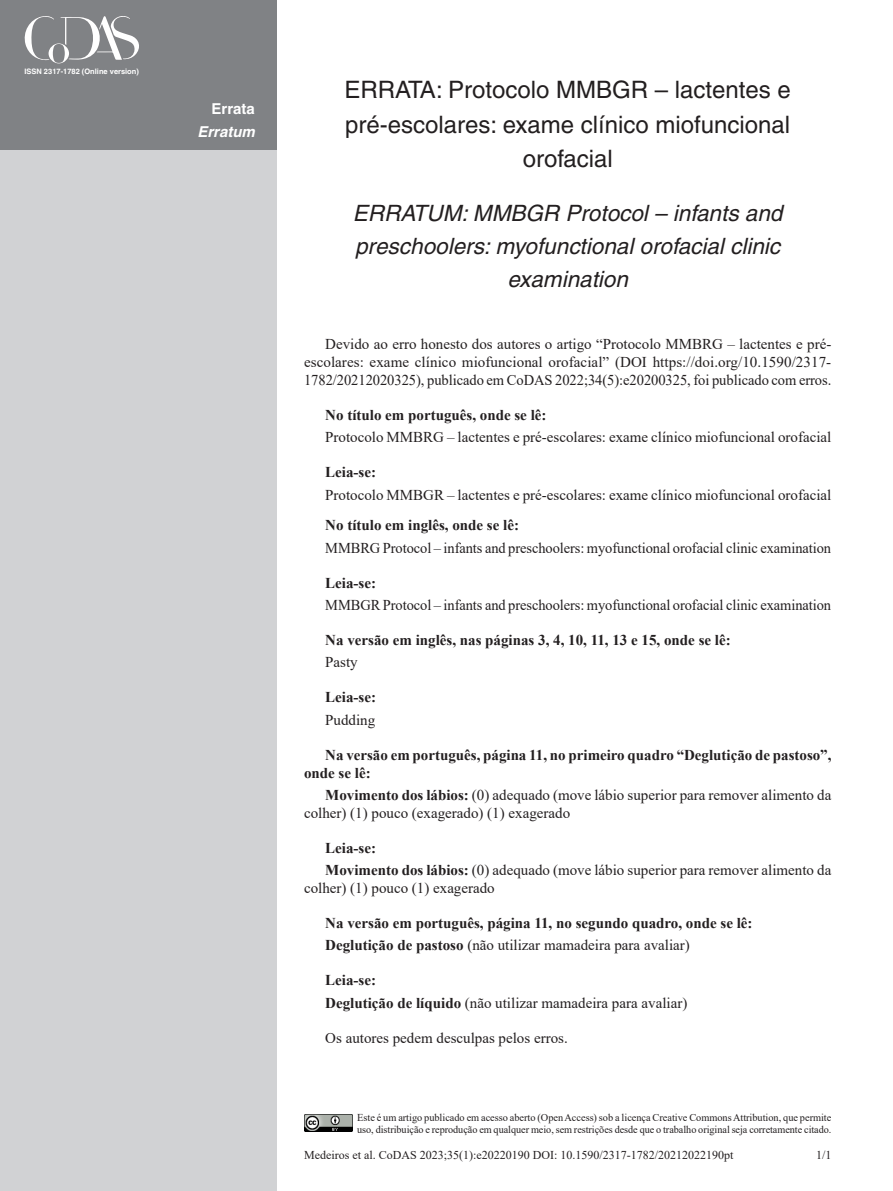
<style>
.page{position:relative;width:893px;height:1191px;background:#fff}
.page>*{position:absolute;margin:0;border:0;box-sizing:border-box;transform-origin:0 0}
.ArticleTitle{font:24px/34.5px "Helvetica";color:#231f20;text-align:center}
.ArticleTitle-Trans1{font:italic 22.5px/33px "Helvetica";color:#231f20;text-align:center}
.Paragraph{font:15px/18px "Times New Roman";color:#231f20}
.Paragraph-2{font:700 15px/18px "Times New Roman";color:#231f20}
.Paragraph-3{font:15px "Times New Roman";color:#231f20;scale:.96 1}
.t1{font:italic 700 15px "Helvetica";color:#fff}
.t2{font:700 15px "Helvetica";color:#fff}
.t3{font:12px "Times New Roman";color:#231f20}
.pubNameFooter{font:10.5px/12.6px "Times New Roman";letter-spacing:-.005em;color:#231f20}
.t4{font:700 7.5px "Helvetica";color:#fff}
.s1{font-weight:700}
</style>
<div class="page">
<div style="left:0;top:149px;width:276px;height:1042px;background:#d1d2d4"></div>
<div style="left:0;top:0;width:276px;height:149px;background:#808285"></div>
<img style="left:304px;top:1114px;width:48px;height:17px">
<svg style="left:24px;top:16px;width:115px;height:48px"></svg>
<p class="t4" style="left:24px;top:66px;width:116px">ISSN 2317-1782 (Online version)</p>
<p class="t2" style="left:212px;top:100px;width:45px">Errata</p>
<p class="t1" style="left:197px;top:122px;width:59px">Erratum</p>
<p class="ArticleTitle" style="left:344px;top:72px;width:448px">ERRATA: Protocolo MMBGR – lactentes e pré-escolares: exame clínico miofuncional orofacial</p>
<p class="ArticleTitle-Trans1" style="left:353px;top:197px;width:431px">ERRATUM: MMBGR Protocol – infants and preschoolers: myofunctional orofacial clinic examination</p>
<p class="Paragraph" style="left:304px;top:335px;width:529px;text-align:justify;text-indent:21px">Devido ao erro honesto dos autores o artigo “Protocolo MMBRG – lactentes e pré&shy;escolares: exame clínico miofuncional orofacial” (DOI https://doi.org/10.1590/2317- 1782/20212020325), publicado em CoDAS 2022;34(5):e20200325, foi publicado com erros.</p>
<p class="Paragraph-2" style="left:325px;top:406px;width:223px">No título em português, onde se lê:</p>
<p class="Paragraph" style="left:325px;top:428px;width:508px">Protocolo MMBRG – lactentes e pré-escolares: exame clínico miofuncional orofacial</p>
<p class="Paragraph-2" style="left:325px;top:463px;width:52px">Leia-se:</p>
<p class="Paragraph" style="left:325px;top:485px;width:508px">Protocolo MMBGR – lactentes e pré-escolares: exame clínico miofuncional orofacial</p>
<p class="Paragraph-2" style="left:325px;top:516px;width:195px">No título em inglês, onde se lê:</p>
<p class="Paragraph-3" style="left:325px;top:537px;width:528px">MMBRG Protocol – infants and preschoolers: myofunctional orofacial clinic examination</p>
<p class="Paragraph-2" style="left:325px;top:573px;width:52px">Leia-se:</p>
<p class="Paragraph-3" style="left:325px;top:594px;width:528px">MMBGR Protocol – infants and preschoolers: myofunctional orofacial clinic examination</p>
<p class="Paragraph-2" style="left:325px;top:630px;width:407px">Na versão em inglês, nas páginas 3, 4, 10, 11, 13 e 15, onde se lê:</p>
<p class="Paragraph" style="left:325px;top:653px;width:34px">Pasty</p>
<p class="Paragraph-2" style="left:325px;top:688px;width:52px">Leia-se:</p>
<p class="Paragraph" style="left:325px;top:710px;width:52px">Pudding</p>
<p class="Paragraph-2" style="left:304px;top:745px;width:529px;text-indent:21px">Na versão em português, página 11, no primeiro quadro “Deglutição de pastoso”, onde se lê:</p>
<p class="Paragraph" style="left:304px;top:785px;width:529px;text-indent:21px"><span class="s1">Movimento dos lábios:</span> (0) adequado (move lábio superior para remover alimento da colher) (1) pouco (exagerado) (1) exagerado</p>
<p class="Paragraph-2" style="left:325px;top:838px;width:52px">Leia-se:</p>
<p class="Paragraph" style="left:304px;top:860px;width:529px;text-indent:21px"><span class="s1">Movimento dos lábios:</span> (0) adequado (move lábio superior para remover alimento da colher) (1) pouco (1) exagerado</p>
<p class="Paragraph-2" style="left:325px;top:913px;width:429px">Na versão em português, página 11, no segundo quadro, onde se lê:</p>
<p class="Paragraph" style="left:325px;top:936px;width:366px"><span class="s1">Deglutição de pastoso</span> (não utilizar mamadeira para avaliar)</p>
<p class="Paragraph-2" style="left:325px;top:971px;width:52px">Leia-se:</p>
<p class="Paragraph" style="left:325px;top:993px;width:364px"><span class="s1">Deglutição de líquido</span> (não utilizar mamadeira para avaliar)</p>
<p class="Paragraph" style="left:325px;top:1028px;width:244px">Os autores pedem desculpas pelos erros.</p>
<p class="pubNameFooter" style="left:357px;top:1110px;width:476px">Este é um artigo publicado em acesso aberto (Open Access) sob a licença Creative Commons Attribution, que permite uso, distribuição e reprodução em qualquer meio, sem restrições desde que o trabalho original seja corretamente citado.</p>
<p class="t3" style="left:304px;top:1146px;width:431px">Medeiros et al. CoDAS 2023;35(1):e20220190 DOI: 10.1590/2317-1782/20212022190pt</p>
<p class="t3" style="left:816px;top:1146px;width:17px">1/1</p>
</div>
